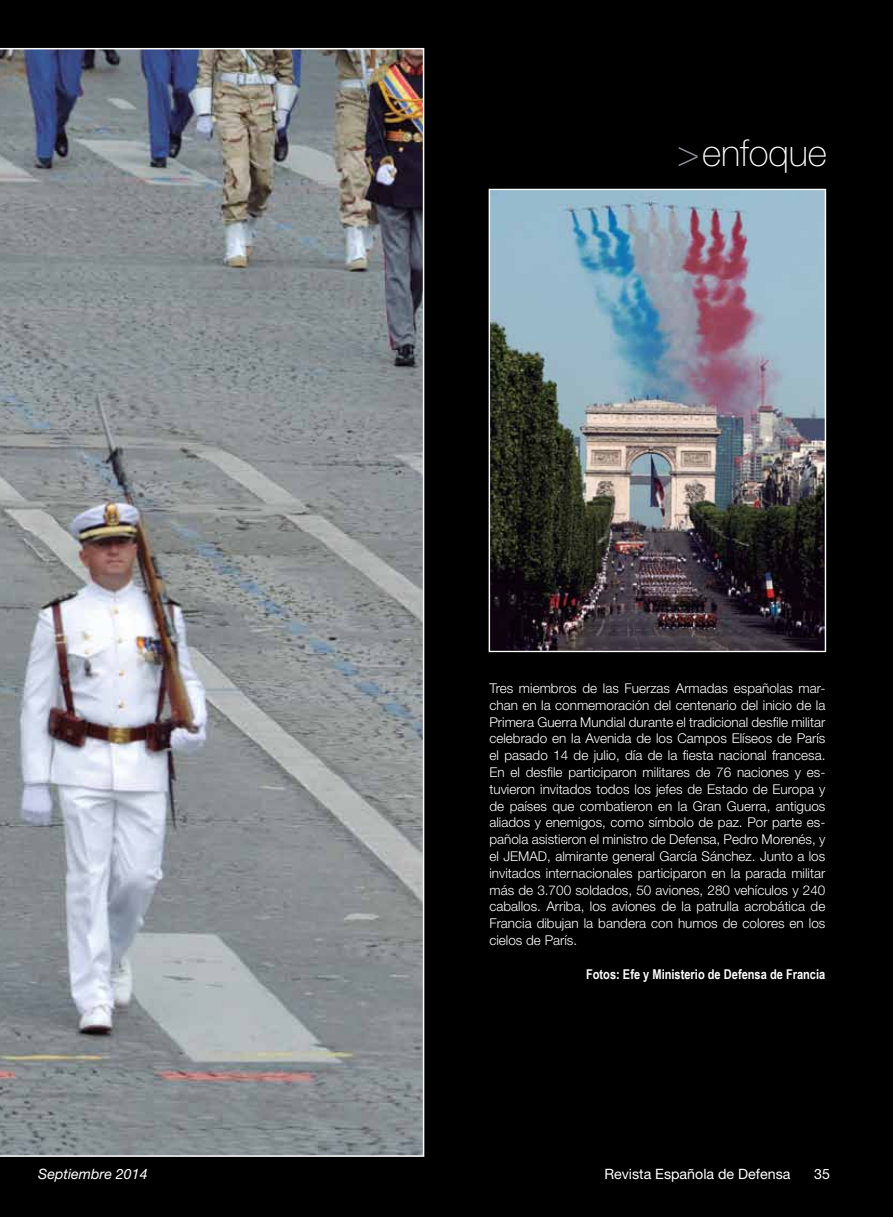
<style>
.page{position:relative;width:893px;height:1217px;background:#fff}
.page>*{position:absolute;margin:0;border:0;box-sizing:border-box;transform-origin:0 0}
.t1{font:100 36.9px "Helvetica Neue";letter-spacing:-.005em;color:#fff}
.t2{font:14.25px "Helvetica Neue";color:#fff}
.t3{font:italic 14.25px "Helvetica Neue";color:#fff}
.t4{font:300 13.5px/16.8px "Helvetica Neue";color:#fff;text-align:justify}
.t5{font:700 13.5px "Arial Narrow";color:#fff}
.s1{color:#939598}
</style>
<div class="page">
<div style="left:0;top:0;width:893px;height:1216px;background:#000"></div>
<img style="left:0;top:48px;width:424px;height:1108px">
<img style="left:491px;top:191px;width:333px;height:459px">
<div style="left:489px;top:189px;width:337px;height:463px;border:1px solid #fff"></div>
<h1 class="t1" style="left:677px;top:133px;width:151px"><span class="s1">&gt;</span>enfoque</h1>
<p class="t4" style="left:489px;top:679px;width:337px">Tres miembros de las Fuerzas Armadas españolas mar&shy;chan en la conmemoración del centenario del inicio de la Primera Guerra Mundial durante el tradicional desfile militar celebrado en la Avenida de los Campos Elíseos de París el pasado 14 de julio, día de la fiesta nacional francesa.<br>En el desfile participaron militares de 76 naciones y es&shy;tuvieron invitados todos los jefes de Estado de Europa y de países que combatieron en la Gran Guerra, antiguos aliados y enemigos, como símbolo de paz. Por parte es&shy;pañola asistieron el ministro de Defensa, Pedro Morenés, y el JEMAD, almirante general García Sánchez. Junto a los invitados internacionales participaron en la parada militar más de 3.700 soldados, 50 aviones, 280 vehículos y 240 caballos. Arriba, los aviones de la patrulla acrobática de Francia dibujan la bandera con humos de colores en los cielos de París.</p>
<p class="t5" style="left:586px;top:963px;width:241px">Fotos: Efe y Ministerio de Defensa de Francia</p>
<p class="t3" style="left:38px;top:1164px;width:111px">Septiembre 2014</p>
<p class="t2" style="left:604px;top:1164px;width:188px">Revista Española de Defensa</p>
<p class="t2" style="left:814px;top:1164px;width:17px">35</p>
</div>
